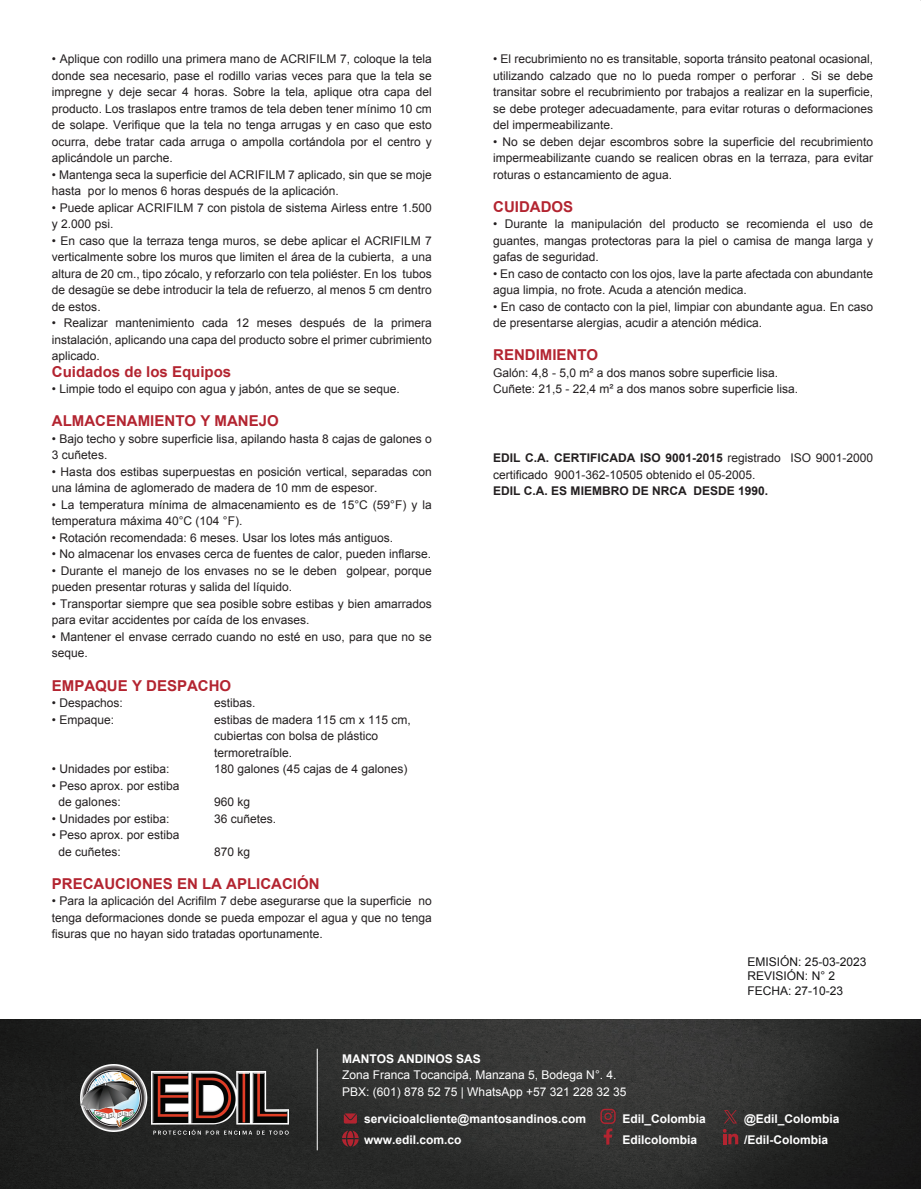
<style>
.page{position:relative;width:921px;height:1189px;background:#fff}
.page>*{position:absolute;margin:0;border:0;box-sizing:border-box;transform-origin:0 0}
.t1{font:700 15px "Arial";color:#b32430}
.t2{font:12px/16.5px "Arial";color:#231f20}
.t3{font:700 12px/21.1px "Arial";color:#fff}
.t4{font:12px/16.5px "Arial";color:#fff}
.t5{font:12px/14.4px "Arial";color:#161516}
.t6{font:700 12px "Arial";color:#231f20}
.s1{font-weight:700}
</style>
<div class="page">
<img style="left:0;top:1020px;width:920px;height:169px">
<hr style="left:317px;top:1048px;width:1px;height:102px;background:#fff">
<img style="left:81px;top:1064px;width:208px;height:67px">
<svg style="left:153px;top:1129px;width:136px;height:5px"></svg>
<svg style="left:344px;top:1113px;width:13px;height:10px"></svg>
<svg style="left:342px;top:1130px;width:16px;height:16px"></svg>
<svg style="left:600px;top:1108px;width:15px;height:36px"></svg>
<svg style="left:722px;top:1129px;width:16px;height:15px"></svg>
<svg style="left:724px;top:1110px;width:13px;height:13px"></svg>
<p class="t2" style="left:52px;top:51px;width:381px;text-align:justify">• Aplique con rodillo una primera mano de ACRIFILM 7, coloque la tela donde sea necesario, pase el rodillo varias veces para que la tela se impregne y deje secar 4 horas. Sobre la tela, aplique otra capa del producto. Los traslapos entre tramos de tela deben tener mínimo 10 cm de solape. Verifique que la tela no tenga arrugas y en caso que esto ocurra, debe tratar cada arruga o ampolla cortándola por el centro y aplicándole un parche.</p>
<p class="t2" style="left:52px;top:166px;width:381px">• Mantenga seca la superficie del ACRIFILM 7 aplicado, sin que se moje hasta por lo menos 6 horas después de la aplicación.</p>
<p class="t2" style="left:52px;top:199px;width:381px">• Puede aplicar ACRIFILM 7 con pistola de sistema Airless entre 1.500 y 2.000 psi.</p>
<p class="t2" style="left:52px;top:232px;width:381px;text-align:justify">• En caso que la terraza tenga muros, se debe aplicar el ACRIFILM 7 verticalmente sobre los muros que limiten el área de la cubierta, a una altura de 20 cm., tipo zócalo, y reforzarlo con tela poliéster. En los tubos de desagüe se debe introducir la tela de refuerzo, al menos 5 cm dentro de estos.</p>
<p class="t2" style="left:52px;top:315px;width:381px;text-align:justify">• Realizar mantenimiento cada 12 meses después de la primera instalación, aplicando una capa del producto sobre el primer cubrimiento aplicado.</p>
<p class="t1" style="left:52px;top:362px;width:181px">Cuidados de los Equipos</p>
<p class="t2" style="left:52px;top:381px;width:349px">• Limpie todo el equipo con agua y jabón, antes de que se seque.</p>
<p class="t1" style="left:52px;top:411px;width:228px">ALMACENAMIENTO Y MANEJO</p>
<p class="t2" style="left:52px;top:430px;width:381px">• Bajo techo y sobre superficie lisa, apilando hasta 8 cajas de galones o<br>3 cuñetes.</p>
<p class="t2" style="left:52px;top:463px;width:381px">• Hasta dos estibas superpuestas en posición vertical, separadas con una lámina de aglomerado de madera de 10 mm de espesor.</p>
<p class="t2" style="left:52px;top:496px;width:381px">• La temperatura mínima de almacenamiento es de 15°C (59°F) y la temperatura máxima 40°C (104 °F).</p>
<p class="t2" style="left:52px;top:529px;width:343px">• Rotación recomendada: 6 meses. Usar los lotes más antiguos.</p>
<p class="t2" style="left:52px;top:546px;width:381px">• No almacenar los envases cerca de fuentes de calor, pueden inflarse.</p>
<p class="t2" style="left:52px;top:562px;width:381px">• Durante el manejo de los envases no se le deben golpear, porque pueden presentar roturas y salida del líquido.</p>
<p class="t2" style="left:52px;top:595px;width:381px">• Transportar siempre que sea posible sobre estibas y bien amarrados para evitar accidentes por caída de los envases.</p>
<p class="t2" style="left:52px;top:628px;width:381px">• Mantener el envase cerrado cuando no esté en uso, para que no se seque.</p>
<p class="t1" style="left:52px;top:675px;width:181px">EMPAQUE Y DESPACHO</p>
<p class="t2" style="left:52px;top:694px;width:72px">• Despachos:</p>
<p class="t2" style="left:214px;top:694px;width:43px">estibas.</p>
<p class="t2" style="left:52px;top:711px;width:64px">• Empaque:</p>
<p class="t2" style="left:214px;top:711px;width:198px">estibas de madera 115 cm x 115 cm, cubiertas con bolsa de plástico termoretraíble.</p>
<p class="t2" style="left:52px;top:760px;width:119px">• Unidades por estiba:</p>
<p class="t2" style="left:214px;top:760px;width:195px">180 galones (45 cajas de 4 galones)</p>
<p class="t2" style="left:59px;top:777px;width:122px;text-indent:-7px">• Peso aprox. por estiba de galones:</p>
<p class="t2" style="left:214px;top:793px;width:38px">960 kg</p>
<p class="t2" style="left:52px;top:810px;width:119px">• Unidades por estiba:</p>
<p class="t2" style="left:214px;top:810px;width:64px">36 cuñetes.</p>
<p class="t2" style="left:59px;top:826px;width:122px;text-indent:-7px">• Peso aprox. por estiba de cuñetes:</p>
<p class="t2" style="left:214px;top:843px;width:38px">870 kg</p>
<p class="t1" style="left:52px;top:873px;width:269px">PRECAUCIONES EN LA APLICACIÓN</p>
<p class="t2" style="left:52px;top:892px;width:381px;text-align:justify">• Para la aplicación del Acrifilm 7 debe asegurarse que la superficie no tenga deformaciones donde se pueda empozar el agua y que no tenga fisuras que no hayan sido tratadas oportunamente.</p>
<p class="t2" style="left:493px;top:51px;width:381px;text-align:justify">• El recubrimiento no es transitable, soporta tránsito peatonal ocasional, utilizando calzado que no lo pueda romper o perforar . Si se debe transitar sobre el recubrimiento por trabajos a realizar en la superficie, se debe proteger adecuadamente, para evitar roturas o deformaciones del impermeabilizante.</p>
<p class="t2" style="left:493px;top:133px;width:381px;text-align:justify">• No se deben dejar escombros sobre la superficie del recubrimiento impermeabilizante cuando se realicen obras en la terraza, para evitar roturas o estancamiento de agua.</p>
<p class="t1" style="left:493px;top:197px;width:81px">CUIDADOS</p>
<p class="t2" style="left:493px;top:216px;width:381px;text-align:justify">• Durante la manipulación del producto se recomienda el uso de guantes, mangas protectoras para la piel o camisa de manga larga y gafas de seguridad.</p>
<p class="t2" style="left:493px;top:265px;width:381px">• En caso de contacto con los ojos, lave la parte afectada con abundante agua limpia, no frote. Acuda a atención medica.</p>
<p class="t2" style="left:493px;top:298px;width:381px">• En caso de contacto con la piel, limpiar con abundante agua. En caso de presentarse alergias, acudir a atención médica.</p>
<p class="t1" style="left:493px;top:345px;width:106px">RENDIMIENTO</p>
<p class="t2" style="left:493px;top:364px;width:306px">Galón: 4,8 - 5,0 m² a dos manos sobre superficie lisa.<br>Cuñete: 21,5 - 22,4 m² a dos manos sobre superficie lisa.</p>
<p class="t2" style="left:493px;top:450px;width:381px"><span class="s1">EDIL C.A. CERTIFICADA ISO 9001-2015</span> registrado ISO 9001-2000 certificado 9001-362-10505 obtenido el 05-2005.</p>
<p class="t6" style="left:493px;top:483px;width:276px">EDIL C.A. ES MIEMBRO DE NRCA DESDE 1990.</p>
<p class="t5" style="left:747px;top:954px;width:120px">EMISIÓN: 25-03-2023<br>REVISIÓN: N° 2<br>FECHA: 27-10-23</p>
<p class="t5" style="left:828px;top:969px;width:8px">1</p>
<p class="t3" style="left:342px;top:1048px;width:140px">MANTOS ANDINOS SAS</p>
<p class="t4" style="left:342px;top:1066px;width:286px">Zona Franca Tocancipá, Manzana 5, Bodega N°. 4.<br>PBX: (601) 878 52 75 | WhatsApp +57 321 228 32 35</p>
<p class="t3" style="left:364px;top:1108px;width:223px">servicioalcliente@mantosandinos.com www.edil.com.co</p>
<p class="t3" style="left:622px;top:1108px;width:85px">Edil_Colombia<br>Edilcolombia</p>
<p class="t3" style="left:744px;top:1108px;width:97px">@Edil_Colombia /Edil-Colombia</p>
</div>
